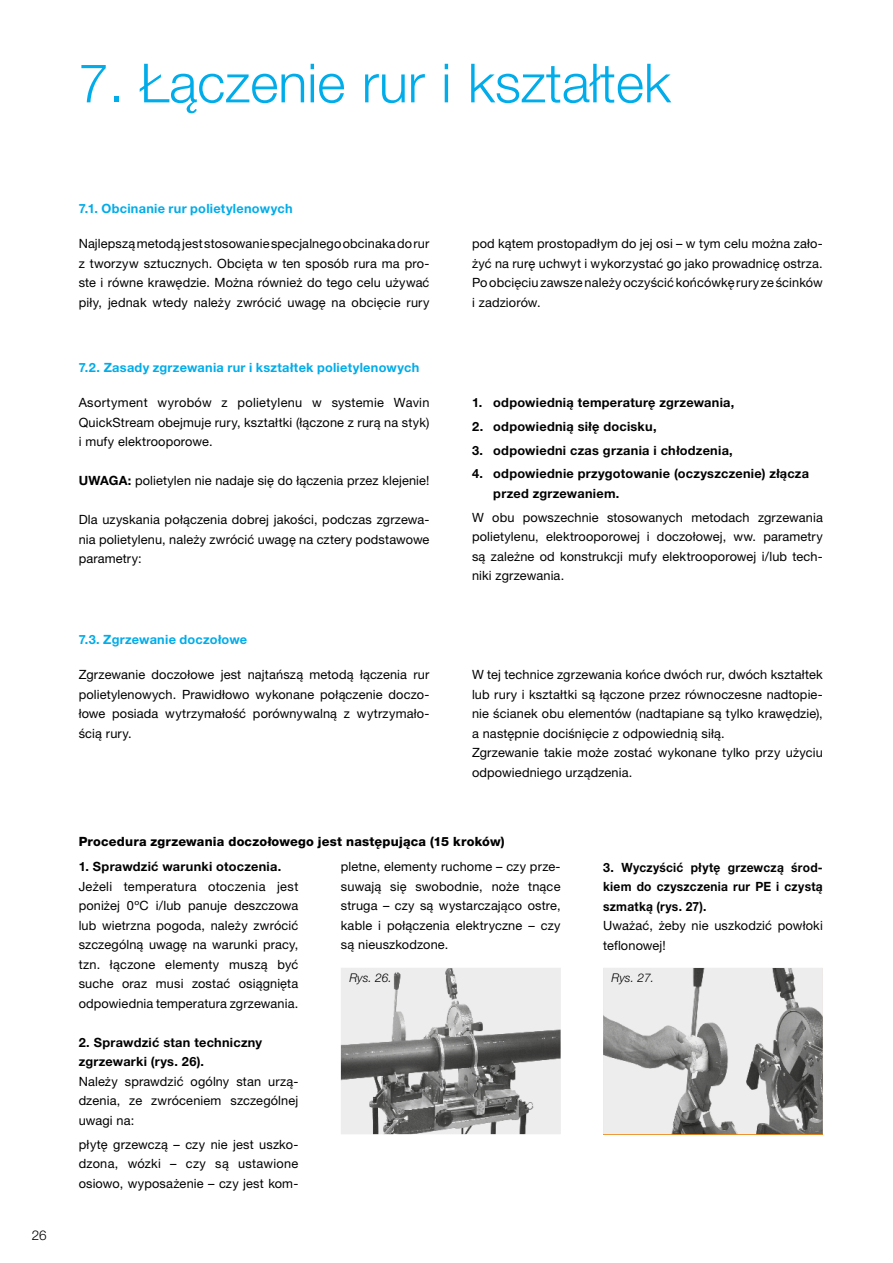
<style>
.page{position:relative;width:893px;height:1263px;background:#fff}
.page>*{position:absolute;margin:0;border:0;box-sizing:border-box;transform-origin:0 0}
.t1{font:300 54px "Helvetica Neue LT Pro";color:#00ace9}
.t2{font:300 13.5px "Helvetica Neue LT Pro";color:#000}
.t3{font:12.75px/19.5px "Helvetica Neue LT Pro";letter-spacing:.01em;color:#000;text-align:justify}
.t4{font:700 12.75px/19.5px "Helvetica Neue LT Pro";letter-spacing:.02em;color:#000}
.t5{font:700 12.75px "Helvetica Neue LT Pro";letter-spacing:.02em;color:#00ace9}
.t6{font:800 12.75px "Helvetica Neue LT Pro";letter-spacing:.015em;color:#000}
.t7{font:italic 300 12px "Helvetica Neue LT Pro";color:#000}
.s1{font-weight:700}
</style>
<div class="page">
<img style="left:603px;top:968px;width:220px;height:166px">
<img style="left:341px;top:968px;width:220px;height:166px">
<h1 class="t1" style="left:79px;top:50px;width:594px">7. Łączenie rur i kształtek</h1>
<p class="t2" style="left:32px;top:1227px;width:16px">26</p>
<p class="t5" style="left:79px;top:201px;width:215px">7.1. Obcinanie rur polietylenowych</p>
<p class="t3" style="left:79px;top:233px;width:352px">Najlepszą metodą jest stosowanie specjalnego obcinaka do rur z tworzyw sztucznych. Obcięta w ten sposób rura ma pro&shy;ste i równe krawędzie. Można również do tego celu używać piły, jednak wtedy należy zwrócić uwagę na obcięcie rury</p>
<p class="t3" style="left:472px;top:233px;width:352px">pod kątem prostopadłym do jej osi – w tym celu można zało&shy;żyć na rurę uchwyt i wykorzystać go jako prowadnicę ostrza.<br>Po obcięciu zawsze należy oczyścić końcówkę rury ze ścinków i zadziorów.</p>
<p class="t5" style="left:79px;top:360px;width:342px">7.2. Zasady zgrzewania rur i kształtek polietylenowych</p>
<p class="t3" style="left:79px;top:393px;width:352px">Asortyment wyrobów z polietylenu w systemie Wavin QuickStream obejmuje rury, kształtki (łączone z rurą na styk) i mufy elektrooporowe.</p>
<p class="t3" style="left:79px;top:471px;width:352px"><span class="s1">UWAGA:</span> polietylen nie nadaje się do łączenia przez klejenie!</p>
<p class="t3" style="left:79px;top:510px;width:352px">Dla uzyskania połączenia dobrej jakości, podczas zgrzewa&shy;nia polietylenu, należy zwrócić uwagę na cztery podstawowe parametry:</p>
<p class="t4" style="left:472px;top:392px;width:264px">1. odpowiednią temperaturę zgrzewania,</p>
<p class="t4" style="left:472px;top:416px;width:186px">2. odpowiednią siłę docisku,</p>
<p class="t4" style="left:472px;top:440px;width:262px">3. odpowiedni czas grzania i chłodzenia,</p>
<p class="t4" style="left:493px;top:464px;width:317px;text-indent:-21px">4. odpowiednie przygotowanie (oczyszczenie) złącza przed zgrzewaniem.</p>
<p class="t3" style="left:472px;top:507px;width:352px">W obu powszechnie stosowanych metodach zgrzewania polietylenu, elektrooporowej i doczołowej, ww. parametry są zależne od konstrukcji mufy elektrooporowej i/lub tech&shy;niki zgrzewania.</p>
<p class="t5" style="left:79px;top:632px;width:170px">7.3. Zgrzewanie doczołowe</p>
<p class="t3" style="left:79px;top:664px;width:352px">Zgrzewanie doczołowe jest najtańszą metodą łączenia rur polietylenowych. Prawidłowo wykonane połączenie doczo&shy;łowe posiada wytrzymałość porównywalną z wytrzymało&shy;ścią rury.</p>
<p class="t3" style="left:472px;top:664px;width:352px;text-align:left">W tej technice zgrzewania końce dwóch rur, dwóch kształtek lub rury i kształtki są łączone przez równoczesne nadtopie&shy;nie ścianek obu elementów (nadtapiane są tylko krawędzie), a następnie dociśnięcie z odpowiednią siłą.<br>Zgrzewanie takie może zostać wykonane tylko przy użyciu odpowiedniego urządzenia.</p>
<p class="t6" style="left:79px;top:834px;width:427px">Procedura zgrzewania doczołowego jest następująca (15 kroków)</p>
<p class="t3" style="left:341px;top:857px;width:221px">pletne, elementy ruchome – czy prze&shy;suwają się swobodnie, noże tnące struga – czy są wystarczająco ostre, kable i połączenia elektryczne – czy są nieuszkodzone.</p>
<p class="t4" style="left:603px;top:857px;width:221px;text-align:justify">3. Wyczyścić płytę grzewczą środ&shy;kiem do czyszczenia rur PE i czystą szmatką (rys. 27).</p>
<p class="t4" style="left:79px;top:857px;width:204px">1. Sprawdzić warunki otoczenia.</p>
<p class="t3" style="left:79px;top:876px;width:221px">Jeżeli temperatura otoczenia jest poniżej 0ºC i/lub panuje deszczowa lub wietrzna pogoda, należy zwrócić szczególną uwagę na warunki pracy, tzn. łączone elementy muszą być suche oraz musi zostać osiągnięta odpowiednia temperatura zgrzewania.</p>
<p class="t4" style="left:79px;top:1032px;width:185px">2. Sprawdzić stan techniczny zgrzewarki (rys. 26).</p>
<p class="t3" style="left:79px;top:1071px;width:221px">Należy sprawdzić ogólny stan urzą&shy;dzenia, ze zwróceniem szczególnej uwagi na:</p>
<p class="t3" style="left:79px;top:1134px;width:221px">płytę grzewczą – czy nie jest uszko&shy;dzona, wózki – czy są ustawione osiowo, wyposażenie – czy jest kom-</p>
<p class="t3" style="left:603px;top:915px;width:221px">Uważać, żeby nie uszkodzić powłoki teflonowej!</p>
<p class="t7" style="left:349px;top:971px;width:44px">Rys. 26.</p>
<p class="t7" style="left:612px;top:971px;width:44px">Rys. 27.</p>
</div>
